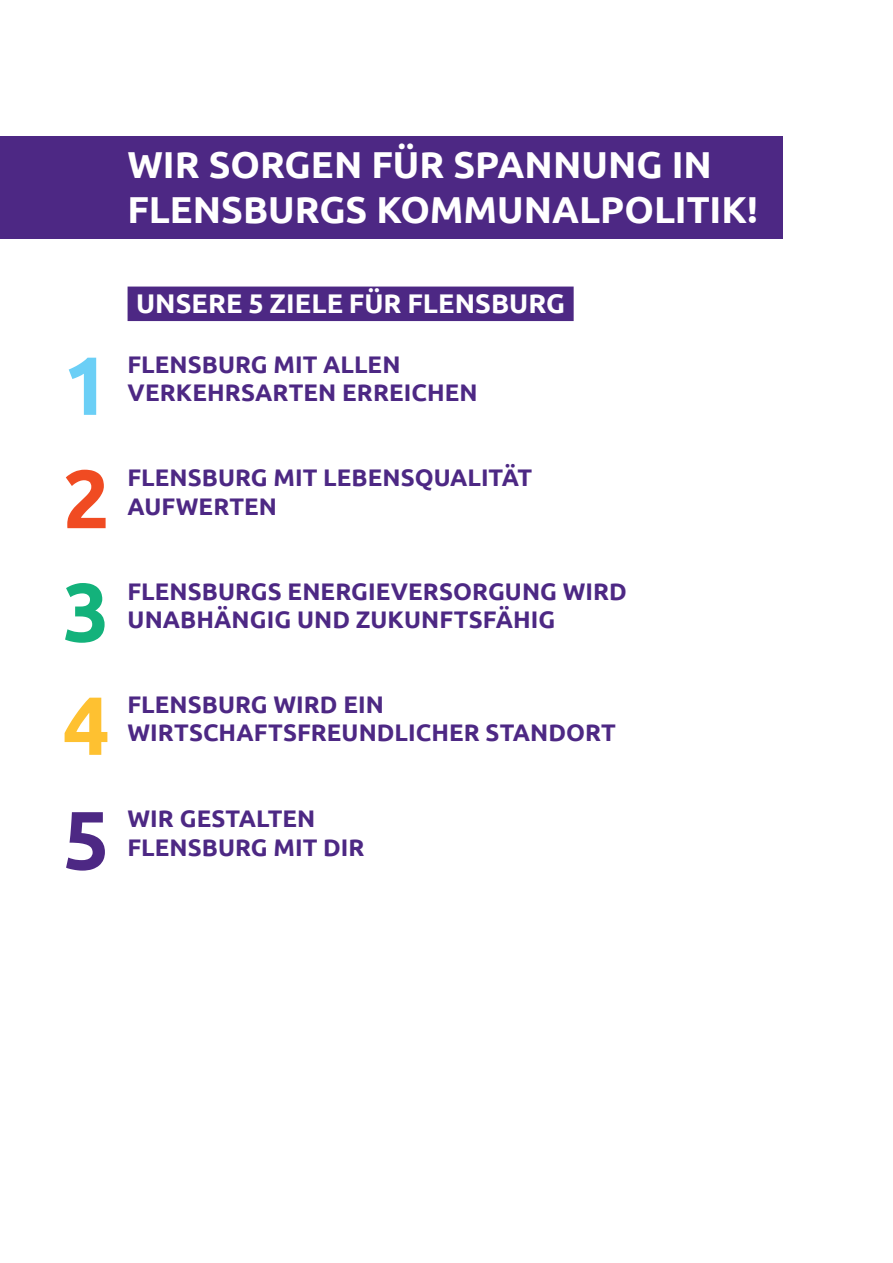
<style>
.page{position:relative;width:893px;height:1263px;background:#fff}
.page>*{position:absolute;margin:0;border:0;box-sizing:border-box;transform-origin:0 0}
.t1{font:700 82.5px "Ubuntu";color:#6bcff6}
.t2{font:700 82.5px "Ubuntu";color:#f04b22}
.t3{font:700 82.5px "Ubuntu";color:#13b27b}
.t4{font:700 82.5px "Ubuntu";color:#fec131}
.t5{font:700 82.5px "Ubuntu";color:#4d2884}
.t6{font:700 37.5px/45px "Ubuntu";color:#fff}
.t7{font:700 27px "Ubuntu";color:#fff}
.t8{font:700 24px "Ubuntu";letter-spacing:.005em;color:#4d2884}
</style>
<div class="page">
<div style="left:0;top:136px;width:782px;height:102px;background:#4d2884"></div>
<div style="left:128px;top:287px;width:446px;height:34px;background:#4d2884"></div>
<h2 class="t6" style="left:128px;top:142px;width:632px">WIR SORGEN FÜR SPANNUNG IN<br>FLENSBURGS KOMMUNALPOLITIK!</h2>
<h1 class="t1" style="left:63px;top:335px;width:48px">1</h1>
<h1 class="t2" style="left:63px;top:449px;width:48px">2</h1>
<p class="t7" style="left:136px;top:287px;width:430px">UNSERE 5 ZIELE FÜR FLENSBURG</p>
<p class="t8" style="left:128px;top:350px;width:274px">FLENSBURG MIT ALLEN</p>
<p class="t8" style="left:128px;top:378px;width:352px">VERKEHRSARTEN ERREICHEN</p>
<p class="t8" style="left:128px;top:463px;width:406px">FLENSBURG MIT LEBENSQUALITÄT</p>
<p class="t8" style="left:128px;top:492px;width:151px">AUFWERTEN</p>
<h1 class="t3" style="left:63px;top:562px;width:48px">3</h1>
<p class="t8" style="left:128px;top:576px;width:501px">FLENSBURGS ENERGIEVERSORGUNG WIRD</p>
<p class="t8" style="left:128px;top:605px;width:429px">UNABHÄNGIG UND ZUKUNFTSFÄHIG</p>
<h1 class="t4" style="left:63px;top:675px;width:48px">4</h1>
<p class="t8" style="left:128px;top:690px;width:258px">FLENSBURG WIRD EIN</p>
<p class="t8" style="left:128px;top:718px;width:490px">WIRTSCHAFTSFREUNDLICHER STANDORT</p>
<h1 class="t5" style="left:63px;top:790px;width:48px">5</h1>
<p class="t8" style="left:128px;top:804px;width:189px">WIR GESTALTEN</p>
<p class="t8" style="left:128px;top:833px;width:239px">FLENSBURG MIT DIR</p>
</div>
